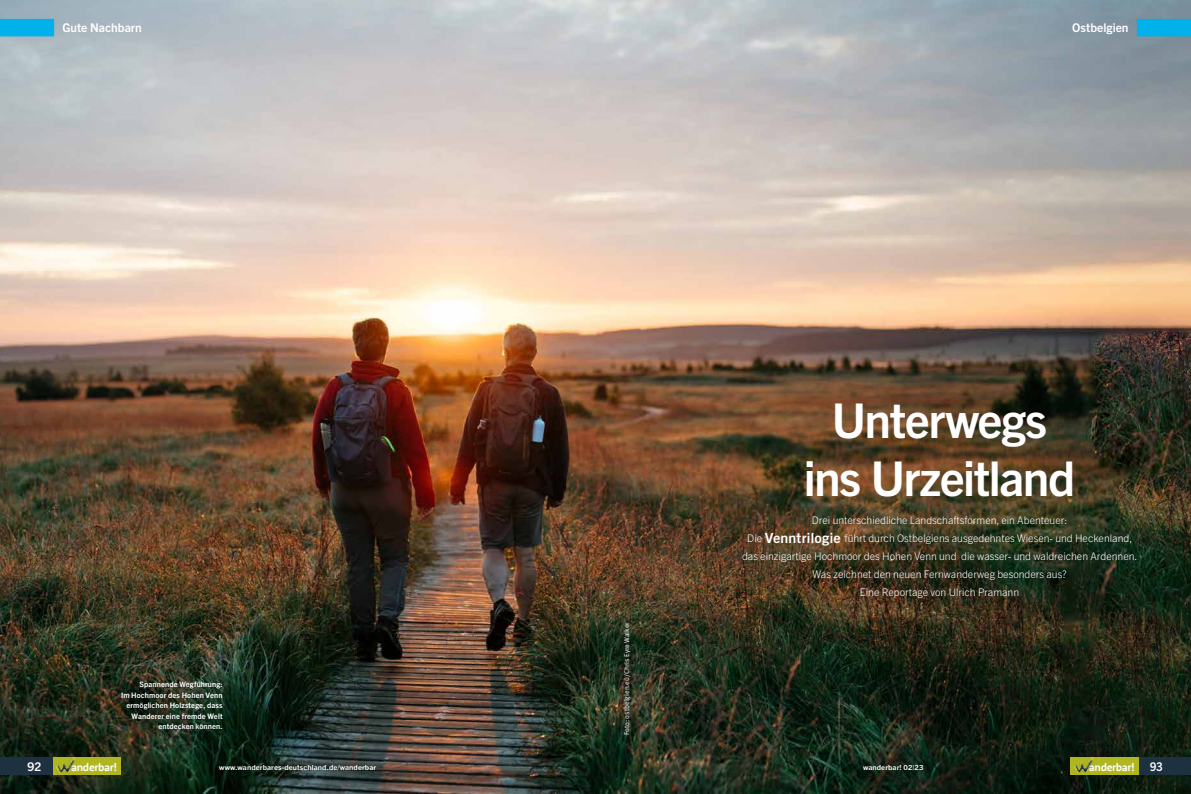
<style>
.page{position:relative;width:1191px;height:794px;background:#fff}
.page>*{position:absolute;margin:0;border:0;box-sizing:border-box;transform-origin:0 0}
.t1{font:700 48px/58px "Trade Gothic Next LT Pro";letter-spacing:-.03em;color:#fff;text-align:center}
.t2{font:700 12px "Trade Gothic Next LT Pro";color:#fff}
.t3{font:700 12px "Trade Gothic Next LT Pro";color:#fff;scale:.9 1}
.t4{font:700 11.3px "Rooney Sans";letter-spacing:-.03em;color:#fff;scale:.96 1}
.t5{font:300 10.5px/18px "Trade Gothic Next LT Pro";color:#fff;text-align:center}
.t6{font:700 7.5px/10.5px "Trade Gothic Next LT Pro";letter-spacing:.015em;color:#fff;text-align:right}
.t7{font:700 7px "Trade Gothic Next LT Pro";letter-spacing:.01em;color:#fff;scale:1.1 1}
.t8{font:7px "Meta Pro Norm";color:#fff}
.s1{font-weight:700;font-size:14px}
</style>
<div class="page">
<img style="left:0;top:0;width:1191px;height:794px">
<div style="left:1138px;top:758px;width:53px;height:17px;background:#1e3140"></div>
<svg style="left:0;top:19px;width:54px;height:17px"></svg>
<div style="left:1070px;top:758px;width:68px;height:17px;background:#b0b620"></div>
<img style="left:1074px;top:757px;width:18px;height:16px">
<div style="left:52px;top:758px;width:68px;height:17px;background:#b0b620"></div>
<div style="left:0;top:758px;width:52px;height:17px;background:#1e3140"></div>
<img style="left:56px;top:757px;width:19px;height:16px">
<svg style="left:1137px;top:19px;width:54px;height:17px"></svg>
<p class="t2" style="left:62px;top:19px;width:81px">Gute Nachbarn</p>
<p class="t6" style="left:121px;top:679px;width:103px">Spannende Wegführung:<br>Im Hochmoor des Hohen Venn ermöglichen Holzstege, dass<br>Wanderer eine fremde Welt entdecken können.</p>
<p class="t2" style="left:1072px;top:19px;width:58px">Ostbelgien</p>
<p class="t8" style="left:621px;top:735px;width:114px;rotate:-90deg">Foto: ostbelgien.eu/Chris Eyre Walker</p>
<h1 class="t1" style="left:803px;top:388px;width:273px">Unterwegs ins Urzeitland</h1>
<p class="t5" style="left:742px;top:511px;width:397px">Drei unterschiedliche Landschaftsformen, ein Abenteuer:<br>Die <span class="s1">Venntrilogie</span> führt durch Ostbelgiens ausgedehntes Wiesen- und Heckenland, das einzigartige Hochmoor des Hohen Venn und die wasser- und waldreichen Ardennen.<br>Was zeichnet den neuen Fernwanderweg besonders aus?<br>Eine Reportage von Ulrich Pramann</p>
<p class="t2" style="left:28px;top:758px;width:15px">92</p>
<p class="t4" style="left:71px;top:760px;width:49px">anderbar!</p>
<p class="t7" style="left:219px;top:763px;width:144px">www.wanderbares-deutschland.de/wanderbar</p>
<p class="t7" style="left:863px;top:763px;width:56px">wanderbar! 02|23</p>
<p class="t4" style="left:1089px;top:760px;width:49px">anderbar!</p>
<p class="t3" style="left:1150px;top:758px;width:15px">93</p>
</div>
